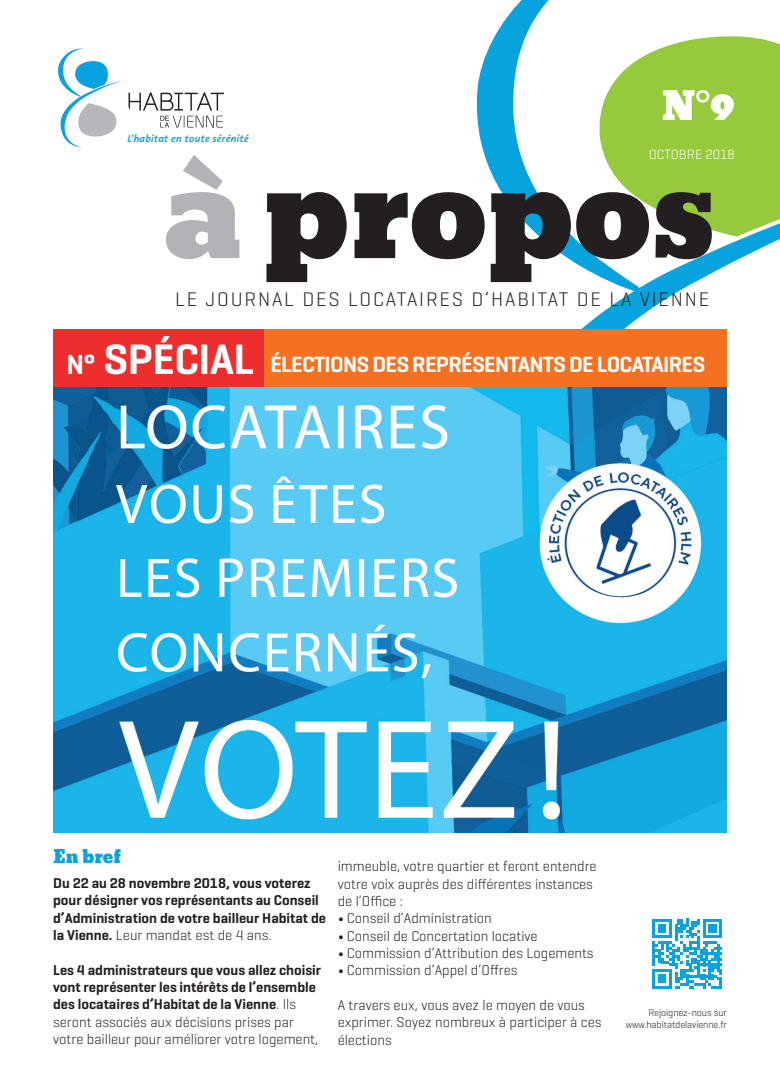
<style>
.page{position:relative;width:780px;height:1088px;background:#fff}
.page>*{position:absolute;margin:0;border:0;box-sizing:border-box;transform-origin:0 0}
.t1{font:123.75px "Bevan";color:#231f20}
.t2{font:37.5px "Bevan";color:#fff}
.t3{font:600 22.5px "Geogrotesque";letter-spacing:-.03em;color:#fff}
.t4{font:300 20px "Geogrotesque";letter-spacing:.09em;color:#231f20}
.t5{font:17.5px "Bevan";color:#07a3df}
.t6{font:600 14.5px/17.4px "Geogrotesque";color:#231f20}
.t7{font:300 14.5px/17.4px "Geogrotesque";color:#231f20}
.t8{font:300 13.75px "Geogrotesque";color:#fff}
.t9{font:italic 600 10.38px "Aroma No 2 LT Pro";letter-spacing:.025em;color:#09a1de}
.t10{font:300 10px/12px "Geogrotesque";letter-spacing:-.01em;color:#231f20;text-align:right}
.s1{color:#b2b3b7}
.s2{font-size:28.12px}
.s3{font-size:43.38px}
.s4{font-weight:300}
.s5{font-family:"Alwyn New";font-weight:400;font-size:12.5px}
</style>
<div class="page">
<svg style="left:652px;top:919px;width:70px;height:69px"></svg>
<div style="left:657px;top:36px;width:123px;height:111px;background:#97c93c"></div>
<svg style="left:581px;top:147px;width:199px;height:520px"></svg>
<svg style="left:476px;top:0;width:181px;height:291px"></svg>
<img style="left:53px;top:330px;width:673px;height:503px">
<div style="left:53px;top:329px;width:211px;height:57px;background:#ee2e2c"></div>
<div style="left:265px;top:329px;width:461px;height:57px;background:#f37121"></div>
<svg style="left:546px;top:563px;width:149px;height:69px"></svg>
<div style="left:665px;top:578px;width:13px;height:17px;background:#fff;border-radius:50%"></div>
<svg style="left:58px;top:48px;width:166px;height:99px"></svg>
<h2 class="t2" style="left:661px;top:77px;width:75px">N°9</h2>
<p class="t8" style="left:648px;top:146px;width:88px">OCTOBRE 2018</p>
<p class="t9" style="left:127px;top:132px;width:123px">L’habitat en toute sérénité</p>
<h1 class="t1" style="left:164px;top:114px;width:553px"><span class="s1">à</span> propos</h1>
<h3 class="t4" style="left:175px;top:287px;width:535px">LE JOURNAL DES LOCATAIRES D’HABITAT DE LA VIENNE</h3>
<h3 class="t3" style="left:66px;top:350px;width:640px"><span class="s2">N°</span> <span class="s3">SPÉCIAL</span> ÉLECTIONS DES REPRÉSENTANTS DE LOCATAIRES</h3>
<p class="t5" style="left:53px;top:842px;width:69px">En bref</p>
<p class="t6" style="left:53px;top:874px;width:274px">Du 22 au 28 novembre 2018, vous voterez pour désigner vos représentants au Conseil d’Administration de votre bailleur Habitat de la Vienne. <span class="s4">Leur mandat est de 4 ans.</span></p>
<p class="t6" style="left:53px;top:961px;width:269px">Les 4 administrateurs que vous allez choisir vont représenter les intérêts de l’ensemble des locataires d’Habitat de la Vienne<span class="s4">. Ils seront associés aux décisions prises par votre bailleur pour améliorer votre logement,</span></p>
<p class="t7" style="left:338px;top:857px;width:260px">immeuble, votre quartier et feront entendre votre voix auprès des différentes instances de l’Office :</p>
<p class="t7" style="left:338px;top:909px;width:156px"><span class="s5">•</span> Conseil d’Administration</p>
<p class="t7" style="left:338px;top:926px;width:201px"><span class="s5">•</span> Conseil de Concertation locative</p>
<p class="t7" style="left:338px;top:944px;width:257px"><span class="s5">•</span> Commission d’Attribution des Logements</p>
<p class="t7" style="left:338px;top:961px;width:181px"><span class="s5">•</span> Commission d’Appel d’Offres</p>
<p class="t7" style="left:337px;top:996px;width:265px">A travers eux, vous avez le moyen de vous exprimer. Soyez nombreux à participer à ces élections</p>
<p class="t10" style="left:625px;top:1006px;width:102px">Rejoignez-nous sur www.habitatdelavienne.fr</p>
</div>
